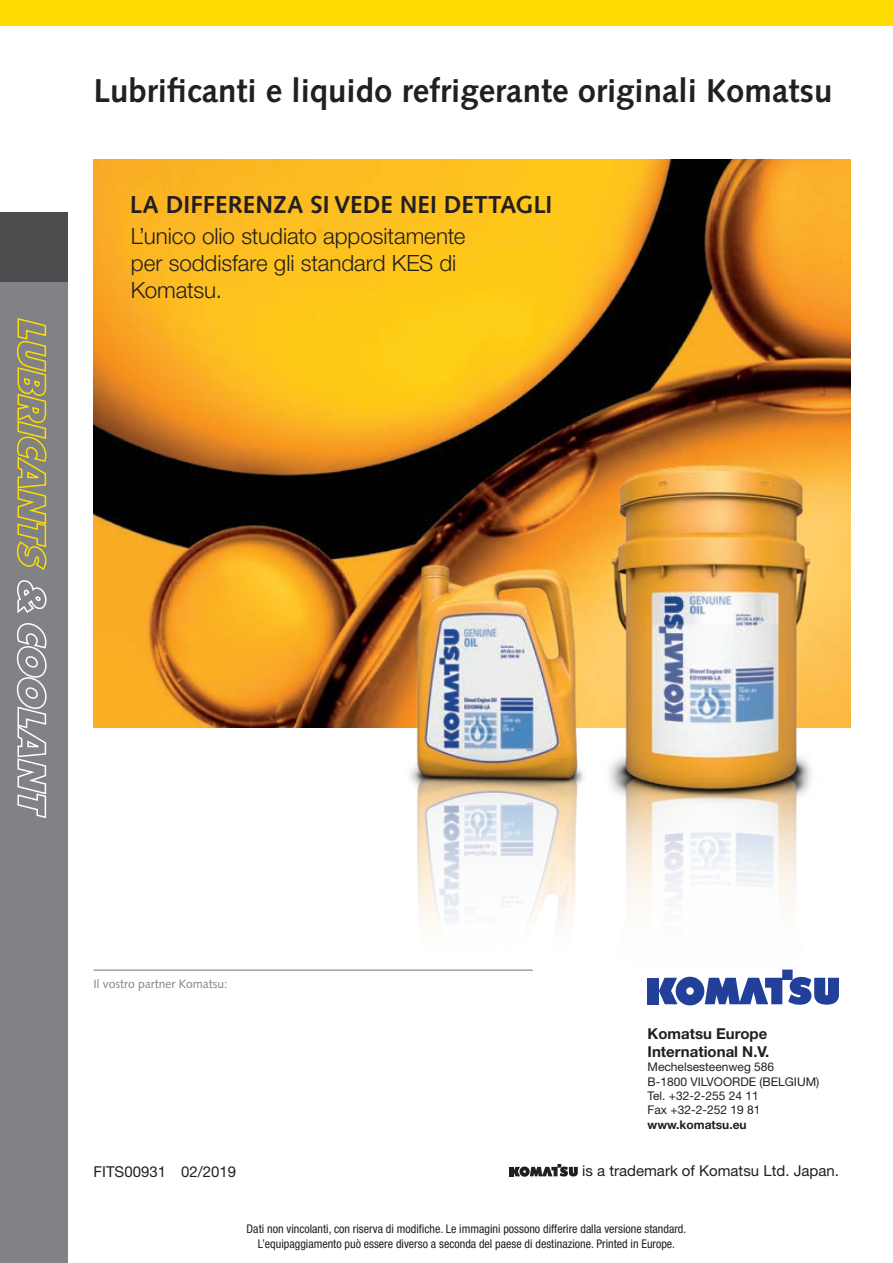
<style>
.page{position:relative;width:893px;height:1263px;background:#fff}
.page>*{position:absolute;margin:0;border:0;box-sizing:border-box;transform-origin:0 0}
.t1{font:700 33px "Syntax LTCE";color:#231f20}
.t2{font:700 24.6px "Syntax LTCE";letter-spacing:.005em;color:#231f20}
.t3{font:300 22.35px/26.8px "Helvetica Neue LT Pro";letter-spacing:-.005em;color:#231f20}
.t4{font:15px "Helvetica Neue LT Pro";color:#231f20}
.t5{font:700 15px/18px "Helvetica Neue LT Pro";color:#231f20}
.t6{font:condensed 12px/15px "Helvetica Neue LT Pro";color:#231f20;text-align:center}
.t7{font:12px/14.4px "Helvetica Neue LT Pro";color:#231f20}
.t8{font:12px "Syntax LTCE";color:#808285}
.t9{font:700 12px "Helvetica Neue LT Pro";color:#231f20}
</style>
<div class="page">
<div style="left:0;top:0;width:893px;height:26px;background:#ffdc01"></div>
<hr style="left:94px;top:969px;width:439px;height:2px;background:#808285">
<svg style="left:830px;top:977px;width:9px;height:28px"></svg>
<svg style="left:509px;top:1164px;width:69px;height:13px"></svg>
<div style="left:0;top:213px;width:68px;height:1050px;background:#808285"></div>
<div style="left:0;top:213px;width:68px;height:69px;background:#4b4c4d"></div>
<svg style="left:16px;top:318px;width:31px;height:252px"></svg>
<svg style="left:17px;top:580px;width:30px;height:33px"></svg>
<svg style="left:16px;top:623px;width:31px;height:195px"></svg>
<img style="left:94px;top:159px;width:756px;height:568px">
<img style="left:385px;top:814px;width:177px;height:157px">
<img style="left:385px;top:534px;width:177px;height:280px">
<img style="left:562px;top:810px;width:268px;height:196px">
<img style="left:562px;top:436px;width:268px;height:374px">
<h1 class="t1" style="left:94px;top:71px;width:740px">Lubrificanti e liquido refrigerante originali Komatsu</h1>
<h2 class="t2" style="left:130px;top:190px;width:424px">LA DIFFERENZA SI VEDE NEI DETTAGLI</h2>
<h3 class="t3" style="left:131px;top:222px;width:336px">L’unico olio studiato appositamente per soddisfare gli standard KES di<br>Komatsu.</h3>
<p class="t8" style="left:94px;top:977px;width:135px">Il vostro partner Komatsu:</p>
<p class="t5" style="left:648px;top:1024px;width:123px">Komatsu Europe<br>International N.V.</p>
<p class="t7" style="left:648px;top:1059px;width:173px">Mechelsesteenweg 586<br>B-1800 VILVOORDE (BELGIUM)<br>Tel. +32-2-255 24 11<br>Fax +32-2-252 19 81</p>
<p class="t9" style="left:648px;top:1117px;width:101px">www.komatsu.eu</p>
<p class="t4" style="left:94px;top:1162px;width:144px">FITS00931 02/2019</p>
<p class="t4" style="left:582px;top:1162px;width:258px">is a trademark of Komatsu Ltd. Japan.</p>
<p class="t6" style="left:247px;top:1221px;width:441px">Dati non vincolanti, con riserva di modifiche. Le immagini possono differire dalla versione standard.<br>L’equipaggiamento può essere diverso a seconda del paese di destinazione. Printed in Europe.</p>
</div>
